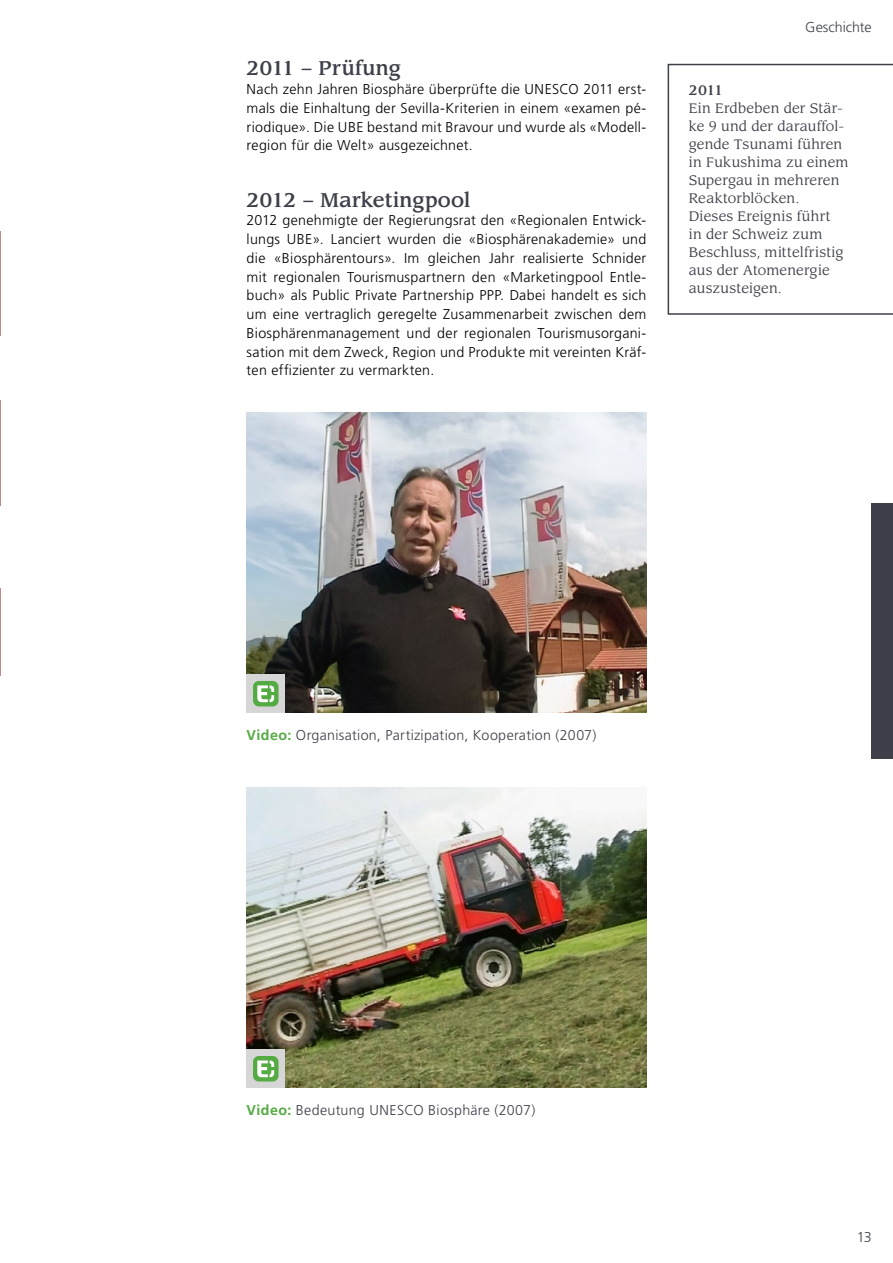
<style>
.page{position:relative;width:893px;height:1263px;background:#fff}
.page>*{position:absolute;margin:0;border:0;box-sizing:border-box;transform-origin:0 0}
.t1{font:500 19.5px "Leawood";letter-spacing:.005em;color:#3d3f49}
.t2{font:300 14.25px/18.8px "Frutiger";letter-spacing:.02em;color:#000;text-align:justify}
.t3{font:300 14.25px "Frutiger";letter-spacing:.02em;color:#3d3f49}
.t4{font:300 14.25px "Frutiger";letter-spacing:-.005em;color:#3d3f49}
.t5{font:13.5px/18px "Leawood";letter-spacing:.015em;color:#3d3f49}
.t6{font:500 13.5px "Leawood";color:#3d3f49}
.s1{font-weight:700;color:#54ab43}
</style>
<div class="page">
<div style="left:872px;top:504px;width:21px;height:255px;background:#3d3f49"></div>
<hr style="left:0;top:232px;width:1px;height:104px;background:#bd8b8c">
<hr style="left:0;top:400px;width:1px;height:106px;background:#bd8b8c">
<hr style="left:0;top:588px;width:1px;height:88px;background:#bd8b8c">
<svg style="left:668px;top:64px;width:225px;height:251px"></svg>
<img style="left:247px;top:413px;width:399px;height:300px">
<div style="left:247px;top:674px;width:38px;height:39px;background:#d6d6d6"></div>
<div style="left:253px;top:681px;width:26px;height:25px;background:#54ab43;border-radius:6px"></div>
<svg style="left:257px;top:685px;width:17px;height:17px"></svg>
<img style="left:247px;top:788px;width:399px;height:300px">
<div style="left:247px;top:1049px;width:38px;height:39px;background:#d6d6d6"></div>
<div style="left:253px;top:1056px;width:26px;height:25px;background:#54ab43;border-radius:6px"></div>
<svg style="left:257px;top:1060px;width:17px;height:17px"></svg>
<h1 class="t1" style="left:247px;top:57px;width:156px">2011 – Prüfung</h1>
<p class="t2" style="left:247px;top:80px;width:401px">Nach zehn Jahren Biosphäre überprüfte die UNESCO 2011 erst&shy;mals die Einhaltung der Sevilla-Kriterien in einem «examen pé&shy;riodique». Die UBE bestand mit Bravour und wurde als «Modell&shy;region für die Welt» ausgezeichnet.</p>
<h1 class="t1" style="left:247px;top:188px;width:225px">2012 – Marketingpool</h1>
<p class="t2" style="left:247px;top:211px;width:401px">2012 genehmigte der Regierungsrat den «Regionalen Entwick&shy;lungs UBE». Lanciert wurden die «Biosphärenakademie» und die «Biosphärentours». Im gleichen Jahr realisierte Schnider mit regionalen Tourismuspartnern den «Marketingpool Entle&shy;buch» als Public Private Partnership PPP. Dabei handelt es sich um eine vertraglich geregelte Zusammenarbeit zwischen dem Biosphärenmanagement und der regionalen Tourismusorgani&shy;sation mit dem Zweck, Region und Produkte mit vereinten Kräf&shy;ten effizienter zu vermarkten.</p>
<p class="t4" style="left:805px;top:19px;width:68px">Geschichte</p>
<p class="t6" style="left:689px;top:82px;width:36px">2011</p>
<p class="t5" style="left:689px;top:100px;width:161px">Ein Erdbeben der Stär&shy;ke 9 und der darauffol&shy;gende Tsunami führen in Fukushima zu einem<br>Supergau in mehreren<br>Reaktorblöcken.<br>Dieses Ereignis führt<br>in der Schweiz zum<br>Beschluss, mittelfristig aus der Atomenergie auszusteigen.</p>
<p class="t3" style="left:247px;top:727px;width:351px"><span class="s1">Video:</span> Organisation, Partizipation, Kooperation (2007)</p>
<p class="t3" style="left:247px;top:1102px;width:290px"><span class="s1">Video:</span> Bedeutung UNESCO Biosphäre (2007)</p>
<p class="t3" style="left:857px;top:1229px;width:16px">13</p>
</div>
